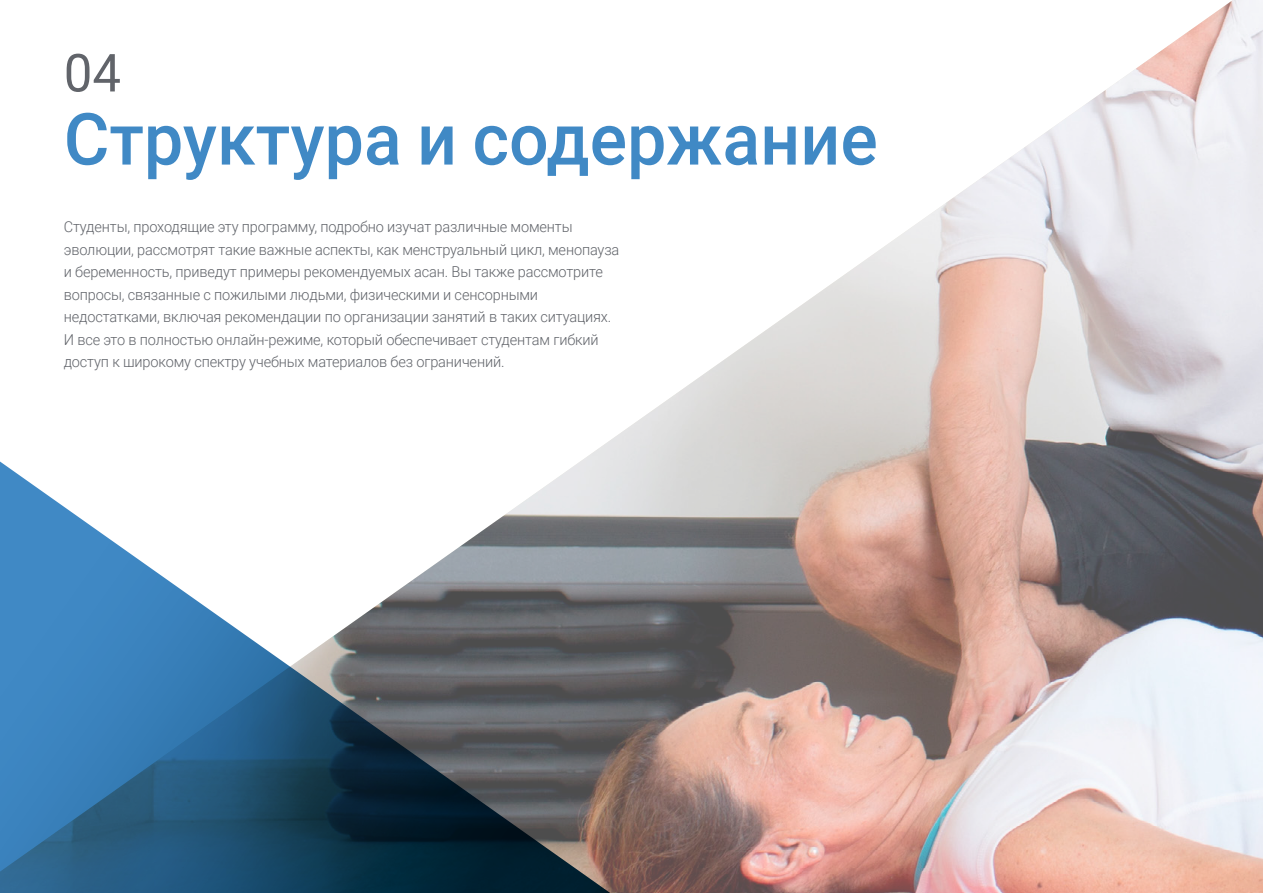
<style>
.page{position:relative;width:1263px;height:893px;background:#fff}
.page>*{position:absolute;margin:0;border:0;box-sizing:border-box;transform-origin:0 0}
.t1{font:500 72px "Roboto";color:#4089c5}
.t2{font:52.5px "Roboto";color:#61646a}
.t3{font:300 15px/22.5px "Roboto";letter-spacing:-.01em;color:#61646a}
</style>
<div class="page">
<img style="left:602px;top:0;width:661px;height:893px">
<svg style="left:0;top:446px;width:640px;height:447px"></svg>
<h2 class="t2" style="left:64px;top:36px;width:59px">04</h2>
<h1 class="t1" style="left:64px;top:89px;width:815px">Структура и содержание</h1>
<p class="t3" style="left:64px;top:215px;width:557px">Студенты, проходящие эту программу, подробно изучат различные моменты эволюции, рассмотрят такие важные аспекты, как менструальный цикл, менопауза и беременность, приведут примеры рекомендуемых асан. Вы также рассмотрите вопросы, связанные с пожилыми людьми, физическими и сенсорными недостатками, включая рекомендации по организации занятий в таких ситуациях.<br>И все это в полностью онлайн-режиме, который обеспечивает студентам гибкий доступ к широкому спектру учебных материалов без ограничений.</p>
</div>
